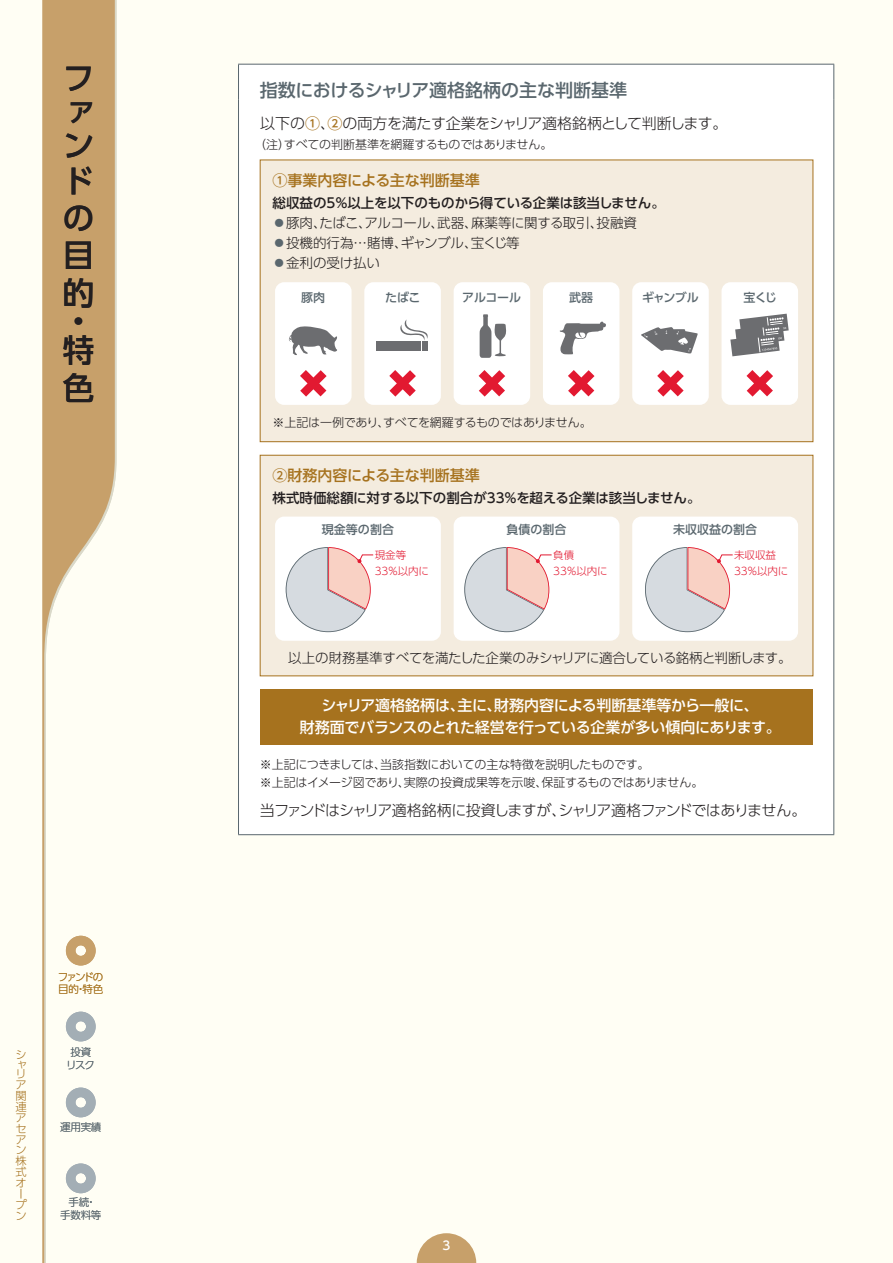
<style>
.page{position:relative;width:893px;height:1263px;background:#fffef4}
.page>*{position:absolute;margin:0;border:0;box-sizing:border-box;transform-origin:0 0}
.t1{font:500 31.5px/37.2px "UD Shin Go Pro";color:#231f20;text-align:justify}
.C-図タイトル{font:500 18px "UD Shin Go Pro";letter-spacing:-.005em;color:#5a676e}
.t2{font:500 15px/22.5px "UD Shin Go Pro";letter-spacing:-.02em;color:#fff;text-align:center}
.A-10pt{font:300 15px "UD Shin Go Pro";letter-spacing:-.07em;color:#231f20}
.A-10pt-2{font:300 15px "UD Shin Go Pro";letter-spacing:-.03em;color:#231f20}
.t3{font:500 15px "UD Shin Go Pro";color:#a6721e}
.t4{font:300 13.5px "UD Shin Go Pro";letter-spacing:-.02em;color:#231f20}
.t5{font:500 13.5px "UD Shin Go Pro";letter-spacing:-.005em;color:#231f20}
.t6{font:300 13.5px "UD Shin Go Pro";color:#231f20}
.A-8pt{font:300 12px "UD Shin Go Pro";letter-spacing:-.02em;color:#231f20}
.t7{font:500 12px "UD Shin Go Pro";color:#5a676e}
.t8{font:500 12px "UD Shin Go Pro";color:#fff}
.t9{font:300 11.25px/10.6px "UD Shin Go Pro";color:#a6721e}
.t10{font:300 10.5px/15.8px "UD Shin Go Pro";color:#e21931}
.t11{font:300 10.5px/12.6px "UD Shin Go Pro";letter-spacing:-.02em;color:#5a676e;text-align:center}
.t12{font:300 10.5px/12.6px "UD Shin Go Pro";letter-spacing:-.13em;color:#a6721e}
.s1{font-weight:500;color:#a6721e}
.s2{color:#5a676e}
</style>
<div class="page">
<svg style="left:417px;top:1233px;width:59px;height:30px"></svg>
<svg style="left:43px;top:0;width:72px;height:1263px"></svg>
<svg style="left:66px;top:936px;width:30px;height:29px"></svg>
<svg style="left:66px;top:1012px;width:30px;height:29px"></svg>
<svg style="left:66px;top:1087px;width:30px;height:30px"></svg>
<svg style="left:66px;top:1163px;width:30px;height:30px"></svg>
<div style="left:240px;top:65px;width:593px;height:769px;background:#fff"></div>
<hr style="left:238px;top:64px;width:596px;height:1px;background:#5a676e">
<hr style="left:238px;top:65px;width:1px;height:34px;background:#5a676e">
<hr style="left:833px;top:65px;width:1px;height:34px;background:#5a676e">
<hr style="left:238px;top:99px;width:1px;height:735px;background:#5a676e">
<hr style="left:833px;top:99px;width:1px;height:735px;background:#5a676e">
<hr style="left:238px;top:834px;width:596px;height:1px;background:#5a676e">
<div style="left:260px;top:160px;width:553px;height:282px;background:#f4ecdf"></div>
<div style="left:260px;top:160px;width:553px;height:282px;border:1px solid #a6721e"></div>
<div style="left:260px;top:455px;width:553px;height:221px;background:#f4ecdf"></div>
<div style="left:260px;top:455px;width:553px;height:221px;border:1px solid #a6721e"></div>
<div style="left:275px;top:517px;width:166px;height:124px;background:#fff;border-radius:9px"></div>
<div style="left:454px;top:517px;width:165px;height:124px;background:#fff;border-radius:9px"></div>
<div style="left:632px;top:517px;width:166px;height:124px;background:#fff;border-radius:9px"></div>
<div style="left:260px;top:689px;width:553px;height:55px;background:#a6721e"></div>
<div style="left:275px;top:282px;width:77px;height:123px;background:#fff;border-radius:9px"></div>
<svg style="left:300px;top:370px;width:27px;height:27px"></svg>
<svg style="left:289px;top:326px;width:48px;height:29px"></svg>
<div style="left:364px;top:282px;width:77px;height:123px;background:#fff;border-radius:9px"></div>
<svg style="left:389px;top:370px;width:27px;height:27px"></svg>
<div style="left:387px;top:341px;width:34px;height:9px;background:#6c6d70"></div>
<div style="left:376px;top:341px;width:10px;height:9px;background:#6c6d70"></div>
<svg style="left:400px;top:319px;width:28px;height:31px"></svg>
<div style="left:454px;top:282px;width:76px;height:123px;background:#fff;border-radius:9px"></div>
<svg style="left:479px;top:370px;width:26px;height:27px"></svg>
<svg style="left:480px;top:314px;width:26px;height:44px"></svg>
<div style="left:543px;top:282px;width:76px;height:123px;background:#fff;border-radius:9px"></div>
<svg style="left:568px;top:370px;width:26px;height:27px"></svg>
<svg style="left:559px;top:321px;width:47px;height:33px"></svg>
<div style="left:632px;top:282px;width:77px;height:123px;background:#fff;border-radius:9px"></div>
<svg style="left:657px;top:370px;width:27px;height:27px"></svg>
<svg style="left:641px;top:327px;width:57px;height:27px"></svg>
<div style="left:721px;top:282px;width:77px;height:123px;background:#fff;border-radius:9px"></div>
<svg style="left:746px;top:370px;width:27px;height:27px"></svg>
<svg style="left:730px;top:314px;width:59px;height:42px"></svg>
<svg style="left:285px;top:547px;width:89px;height:86px"></svg>
<svg style="left:464px;top:547px;width:88px;height:86px"></svg>
<svg style="left:645px;top:547px;width:88px;height:86px"></svg>
<h1 class="t1" style="left:63px;top:61px;width:31px;line-height:33.2px">ファン</h1>
<h1 class="t1" style="left:63px;top:162px;width:31px">ドの目的</h1>
<h1 class="t1" style="left:63px;top:306px;width:32px;line-height:28.8px">・特</h1>
<h1 class="t1" style="left:63px;top:368px;width:32px">色</h1>
<p class="t9" style="left:16px;top:1049px;width:13px">シャリア関連アセアン株式オープン</p>
<p class="t12" style="left:58px;top:970px;width:47px">ファンドの目的・特色</p>
<p class="t11" style="left:66px;top:1045px;width:30px">投資リスク</p>
<p class="t11" style="left:60px;top:1120px;width:43px">運用実績</p>
<p class="t11" style="left:60px;top:1195px;width:43px">手続・<br>手数料等</p>
<p class="C-図タイトル" style="left:260px;top:76px;width:369px">指数におけるシャリア適格銘柄の主な判断基準</p>
<p class="A-10pt-2" style="left:260px;top:112px;width:469px">以下の<span class="s1">①</span>、<span class="s1">②</span>の両方を満たす企業をシャリア適格銘柄として判断します。</p>
<p class="A-8pt" style="left:254px;top:135px;width:300px">（注）すべての判断基準を網羅するものではありません。</p>
<p class="t3" style="left:273px;top:168px;width:209px">①事業内容による主な判断基準</p>
<p class="t5" style="left:273px;top:192px;width:394px">総収益の5％以上を以下のものから得ている企業は該当しません。</p>
<p class="t4" style="left:273px;top:212px;width:366px"><span class="s2">●</span>豚肉、たばこ、アルコール、武器、麻薬等に関する取引、投融資</p>
<p class="t4" style="left:273px;top:232px;width:249px"><span class="s2">●</span>投機的行為…賭博、ギャンブル、宝くじ等</p>
<p class="t6" style="left:273px;top:252px;width:109px"><span class="s2">●</span>金利の受け払い</p>
<p class="t7" style="left:301px;top:288px;width:25px">豚肉</p>
<p class="t7" style="left:385px;top:288px;width:37px">たばこ</p>
<p class="t7" style="left:462px;top:288px;width:60px">アルコール</p>
<p class="t7" style="left:569px;top:288px;width:25px">武器</p>
<p class="t7" style="left:642px;top:288px;width:58px">ギャンブル</p>
<p class="t7" style="left:744px;top:288px;width:35px">宝くじ</p>
<p class="A-8pt" style="left:273px;top:413px;width:321px">※上記は一例であり、すべてを網羅するものではありません。</p>
<p class="t3" style="left:273px;top:463px;width:209px">②財務内容による主な判断基準</p>
<p class="t5" style="left:273px;top:486px;width:430px">株式時価総額に対する以下の割合が33％を超える企業は該当しません。</p>
<p class="t7" style="left:322px;top:520px;width:74px">現金等の割合</p>
<p class="t7" style="left:506px;top:520px;width:62px">負債の割合</p>
<p class="t7" style="left:673px;top:520px;width:86px">未収収益の割合</p>
<p class="t10" style="left:375px;top:546px;width:56px">現金等<br>33％以内に</p>
<p class="t10" style="left:553px;top:546px;width:56px">負債<br>33％以内に</p>
<p class="t10" style="left:734px;top:546px;width:56px">未収収益<br>33％以内に</p>
<p class="t4" style="left:288px;top:646px;width:505px">以上の財務基準すべてを満たした企業のみシャリアに適合している銘柄と判断します。</p>
<p class="t2" style="left:300px;top:693px;width:483px">シャリア適格銘柄は、主に、財務内容による判断基準等から一般に、<br>財務面でバランスのとれた経営を行っている企業が多い傾向にあります。</p>
<p class="A-8pt" style="left:260px;top:754px;width:391px">※上記につきましては、当該指数においての主な特徴を説明したものです。</p>
<p class="A-8pt" style="left:260px;top:772px;width:445px">※上記はイメージ図であり、実際の投資成果等を示唆、保証するものではありません。</p>
<p class="A-10pt" style="left:260px;top:798px;width:548px">当ファンドはシャリア適格銘柄に投資しますが、シャリア適格ファンドではありません。</p>
<p class="t8" style="left:442px;top:1236px;width:9px">3</p>
</div>
